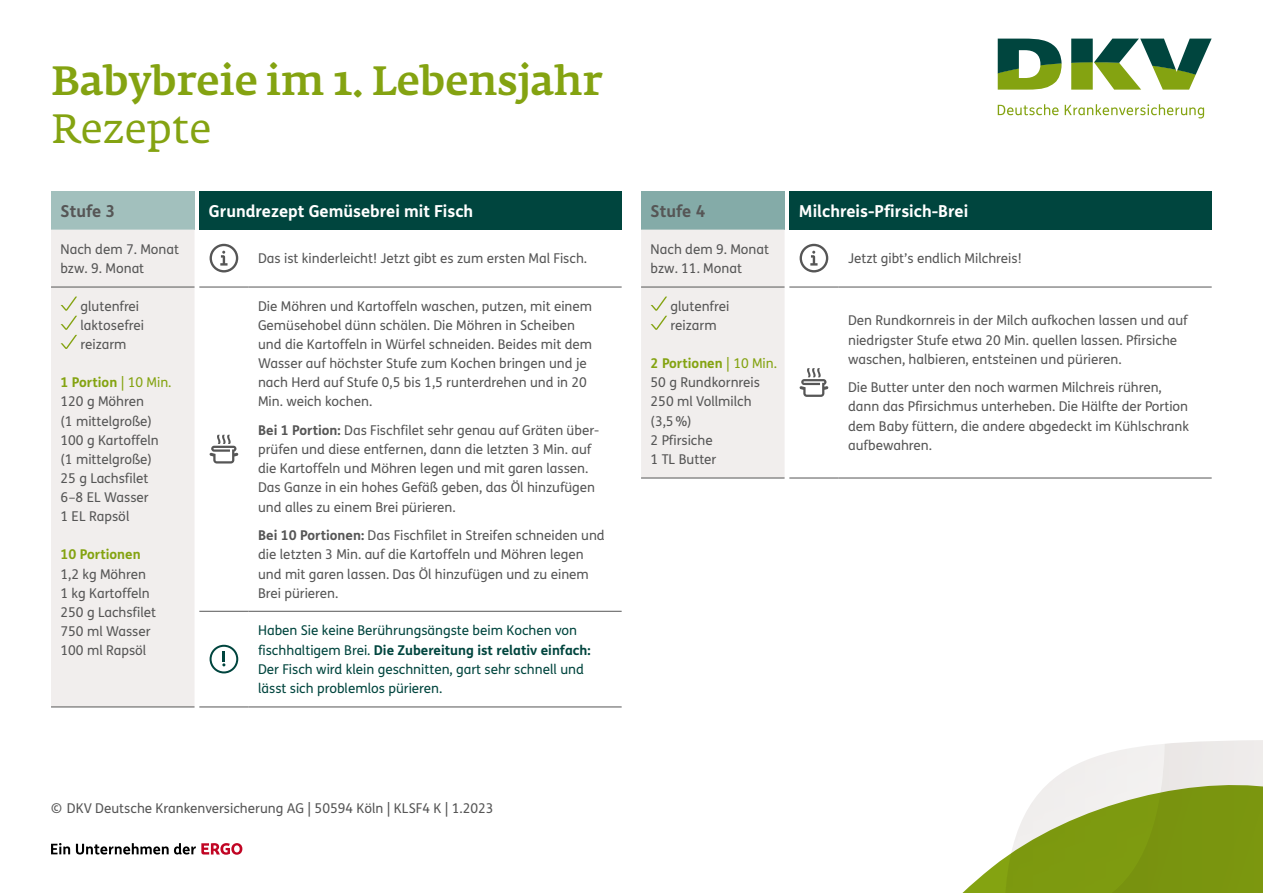
<style>
.page{position:relative;width:1263px;height:893px;background:#fff}
.page>*{position:absolute;margin:0;border:0;box-sizing:border-box;transform-origin:0 0}
.t1{font:500 40.5px "Fedra Serif A Pro";letter-spacing:.005em;color:#84a311}
.t2{font:40.5px "Fedra Serif A Pro";letter-spacing:.005em;color:#84a311}
.t3{font:700 16.5px "FS Me";color:#fff}
.t4{font:700 16.5px "FS Me";color:#565656}
.t5{font:13.5px/19.2px "FS Me";color:#565656}
.t6{font:13.5px/19.2px "FS Me";color:#00453e}
.t7{font:700 13.5px "FS Me";color:#84a311}
.s1{font-weight:700;color:#84a311}
.s2{color:#84a311}
.s3{font-weight:700}
</style>
<div class="page">
<svg style="left:962px;top:740px;width:301px;height:153px"></svg>
<svg style="left:998px;top:104px;width:60px;height:11px"></svg>
<svg style="left:1065px;top:104px;width:139px;height:14px"></svg>
<svg style="left:998px;top:39px;width:63px;height:51px"></svg>
<svg style="left:1071px;top:39px;width:140px;height:51px"></svg>
<div style="left:51px;top:191px;width:144px;height:39px;background:#a2c0bd"></div>
<div style="left:199px;top:191px;width:423px;height:39px;background:#00453e"></div>
<div style="left:51px;top:230px;width:144px;height:477px;background:#f1eeed"></div>
<hr style="left:199px;top:287px;width:49px;height:1px;background:#565656">
<hr style="left:248px;top:287px;width:374px;height:1px;background:#565656">
<hr style="left:199px;top:611px;width:49px;height:1px;background:#565656">
<hr style="left:248px;top:611px;width:374px;height:1px;background:#565656">
<hr style="left:199px;top:707px;width:49px;height:1px;background:#565656">
<hr style="left:248px;top:707px;width:374px;height:1px;background:#565656">
<hr style="left:51px;top:287px;width:144px;height:1px;background:#565656">
<hr style="left:51px;top:707px;width:144px;height:1px;background:#565656">
<svg style="left:210px;top:244px;width:28px;height:28px"></svg>
<svg style="left:61px;top:297px;width:16px;height:52px"></svg>
<svg style="left:209px;top:435px;width:29px;height:28px"></svg>
<svg style="left:210px;top:645px;width:28px;height:28px"></svg>
<svg style="left:51px;top:843px;width:19px;height:11px"></svg>
<svg style="left:76px;top:843px;width:166px;height:12px"></svg>
<div style="left:641px;top:191px;width:143px;height:39px;background:#84aba8"></div>
<div style="left:789px;top:191px;width:423px;height:39px;background:#00453e"></div>
<hr style="left:789px;top:287px;width:49px;height:1px;background:#565656">
<hr style="left:838px;top:287px;width:374px;height:1px;background:#565656">
<hr style="left:789px;top:478px;width:49px;height:1px;background:#565656">
<hr style="left:838px;top:478px;width:374px;height:1px;background:#565656">
<hr style="left:641px;top:478px;width:143px;height:1px;background:#565656">
<svg style="left:800px;top:244px;width:28px;height:28px"></svg>
<div style="left:641px;top:230px;width:143px;height:248px;background:#f1eeed"></div>
<svg style="left:799px;top:368px;width:29px;height:29px"></svg>
<h1 class="t1" style="left:51px;top:57px;width:553px">Babybreie im 1. Lebensjahr</h1>
<h1 class="t2" style="left:51px;top:105px;width:162px">Rezepte</h1>
<p class="t4" style="left:61px;top:198px;width:56px">Stufe 3</p>
<p class="t3" style="left:209px;top:198px;width:266px">Grundrezept Gemüsebrei mit Fisch</p>
<p class="t5" style="left:61px;top:239px;width:120px">Nach dem 7. Monat bzw. 9. Monat</p>
<p class="t5" style="left:258px;top:249px;width:331px">Das ist kinderleicht! Jetzt gibt es zum ersten Mal Fisch.</p>
<p class="t5" style="left:81px;top:296px;width:65px">glutenfrei laktosefrei reizarm</p>
<p class="t5" style="left:61px;top:373px;width:112px"><span class="s1">1 Portion</span> <span class="s2">| 10 Min.<br></span>120 g Möhren<br>(1 mittelgroße)<br>100 g Kartoffeln (1 mittelgroße)<br>25 g Lachsfilet<br>6–8 EL Wasser<br>1 EL Rapsöl</p>
<p class="t7" style="left:61px;top:544px;width:82px">10 Portionen</p>
<p class="t5" style="left:61px;top:564px;width:97px">1,2 kg Möhren<br>1 kg Kartoffeln<br>250 g Lachsfilet<br>750 ml Wasser<br>100 ml Rapsöl</p>
<p class="t5" style="left:258px;top:296px;width:336px">Die Möhren und Kartoffeln waschen, putzen, mit einem Gemüsehobel dünn schälen. Die Möhren in Scheiben und die Kartoffeln in Würfel schneiden. Beides mit dem Wasser auf höchster Stufe zum Kochen bringen und je nach Herd auf Stufe 0,5 bis 1,5 runterdrehen und in 20<br>Min. weich kochen.</p>
<p class="t5" style="left:258px;top:420px;width:343px"><span class="s3">Bei 1 Portion:</span> Das Fischfilet sehr genau auf Gräten über&shy;prüfen und diese entfernen, dann die letzten 3 Min. auf die Kartoffeln und Möhren legen und mit garen lassen.<br>Das Ganze in ein hohes Gefäß geben, das Öl hinzufügen und alles zu einem Brei pürieren.</p>
<p class="t5" style="left:258px;top:526px;width:348px"><span class="s3">Bei 10 Portionen:</span> Das Fischfilet in Streifen schneiden und die letzten 3 Min. auf die Kartoffeln und Möhren legen und mit garen lassen. Das Öl hinzufügen und zu einem Brei pürieren.</p>
<p class="t6" style="left:258px;top:621px;width:334px">Haben Sie keine Berührungsängste beim Kochen von fischhaltigem Brei. <span class="s3">Die Zubereitung ist relativ einfach:<br></span>Der Fisch wird klein geschnitten, gart sehr schnell und lässt sich problemlos pürieren.</p>
<p class="t5" style="left:51px;top:799px;width:444px">© DKV Deutsche Krankenversicherung AG | 50594 Köln | KLSF4 K | 1.2023</p>
<p class="t4" style="left:651px;top:198px;width:56px">Stufe 4</p>
<p class="t3" style="left:799px;top:198px;width:171px">Milchreis-Pfirsich-Brei</p>
<p class="t5" style="left:651px;top:239px;width:120px">Nach dem 9. Monat bzw. 11. Monat</p>
<p class="t5" style="left:848px;top:249px;width:175px">Jetzt gibt’s endlich Milchreis!</p>
<p class="t5" style="left:670px;top:296px;width:60px">glutenfrei reizarm</p>
<p class="t5" style="left:651px;top:354px;width:128px"><span class="s1">2 Portionen</span> <span class="s2">| 10 Min.<br></span>50 g Rundkornreis<br>250 ml Vollmilch (3,5%)<br>2 Pfirsiche<br>1 TL Butter</p>
<p class="t5" style="left:848px;top:311px;width:341px">Den Rundkornreis in der Milch aufkochen lassen und auf niedrigster Stufe etwa 20 Min. quellen lassen. Pfirsiche waschen, halbieren, entsteinen und pürieren.</p>
<p class="t5" style="left:848px;top:378px;width:342px">Die Butter unter den noch warmen Milchreis rühren, dann das Pfirsichmus unterheben. Die Hälfte der Portion dem Baby füttern, die andere abgedeckt im Kühlschrank aufbewahren.</p>
</div>
